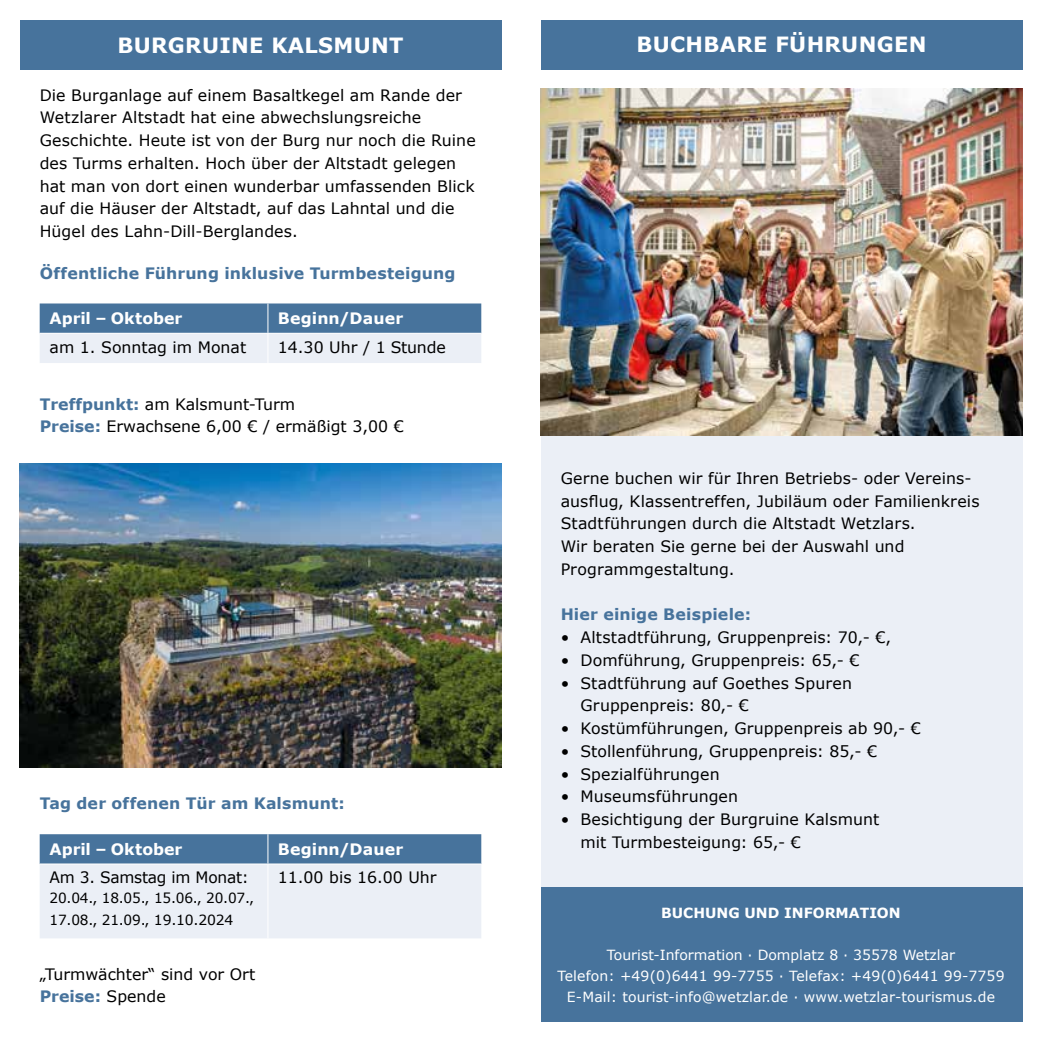
<style>
.page{position:relative;width:1042px;height:1042px;background:#fff}
.page>*{position:absolute;margin:0;border:0;box-sizing:border-box;transform-origin:0 0}
.t1{font:700 21px "Verdana";letter-spacing:.015em;color:#fff}
.t2{font:15.75px/22.8px "Verdana";letter-spacing:.005em;color:#000}
.t3{font:700 15.75px "Verdana";letter-spacing:.01em;color:#47739c}
.t4{font:700 15.75px "Verdana";color:#fff}
.t5{font:15.75px "Verdana";letter-spacing:-.015em;color:#000}
.t6{font:14px/21px "Verdana";letter-spacing:.01em;color:#fff;text-align:center}
.t7{font:14px/21.9px "Verdana";letter-spacing:-.015em;color:#000}
.t8{font:700 14px "Verdana";color:#fff}
.s1{font-weight:700;color:#47739c}
</style>
<div class="page">
<div style="left:541px;top:409px;width:481px;height:508px;background:#ebeff6"></div>
<div style="left:541px;top:20px;width:481px;height:49px;background:#47739c"></div>
<div style="left:541px;top:887px;width:481px;height:135px;background:#47739c"></div>
<div style="left:20px;top:20px;width:481px;height:49px;background:#47739c"></div>
<svg style="left:40px;top:303px;width:441px;height:60px;background:#9ab1c9"></svg>
<hr style="left:40px;top:333px;width:228px;height:1px;background:#fff">
<hr style="left:268px;top:333px;width:213px;height:1px;background:#fff">
<svg style="left:40px;top:834px;width:441px;height:104px;background:#bdccdc"></svg>
<hr style="left:267px;top:864px;width:1px;height:74px;background:#fff">
<hr style="left:40px;top:863px;width:228px;height:1px;background:#fff">
<hr style="left:268px;top:863px;width:213px;height:1px;background:#fff">
<img style="left:20px;top:463px;width:481px;height:304px">
<img style="left:541px;top:89px;width:481px;height:347px">
<h1 class="t1" style="left:117px;top:30px;width:287px">BURGRUINE KALSMUNT</h1>
<p class="t2" style="left:40px;top:83px;width:437px">Die Burganlage auf einem Basaltkegel am Rande der Wetzlarer Altstadt hat eine abwechslungsreiche Geschichte. Heute ist von der Burg nur noch die Ruine des Turms erhalten. Hoch über der Altstadt gelegen hat man von dort einen wunderbar umfassenden Blick auf die Häuser der Altstadt, auf das Lahntal und die Hügel des Lahn-Dill-Berglandes.</p>
<p class="t3" style="left:40px;top:262px;width:417px">Öffentliche Führung inklusive Turmbesteigung</p>
<p class="t4" style="left:50px;top:307px;width:134px">April – Oktober</p>
<p class="t4" style="left:278px;top:307px;width:127px">Beginn/Dauer</p>
<p class="t2" style="left:50px;top:335px;width:198px">am 1. Sonntag im Monat</p>
<p class="t2" style="left:278px;top:335px;width:169px">14.30 Uhr / 1 Stunde</p>
<p class="t2" style="left:40px;top:393px;width:365px;line-height:22.1px"><span class="s1">Treffpunkt:</span> am Kalsmunt-Turm<br><span class="s1">Preise:</span> Erwachsene 6,00 € / ermäßigt 3,00 €</p>
<p class="t3" style="left:40px;top:792px;width:307px">Tag der offenen Tür am Kalsmunt:</p>
<p class="t4" style="left:50px;top:838px;width:134px">April – Oktober</p>
<p class="t4" style="left:278px;top:838px;width:127px">Beginn/Dauer</p>
<p class="t5" style="left:50px;top:867px;width:201px">Am 3. Samstag im Monat:</p>
<p class="t7" style="left:50px;top:886px;width:206px">20.04., 18.05., 15.06., 20.07.,<br>17.08., 21.09., 19.10.2024</p>
<p class="t2" style="left:278px;top:866px;width:160px">11.00 bis 16.00 Uhr</p>
<p class="t2" style="left:40px;top:963px;width:217px;line-height:22.1px">„Turmwächter“ sind vor Ort<br><span class="s1">Preise:</span> Spende</p>
<h1 class="t1" style="left:636px;top:29px;width:292px">BUCHBARE FÜHRUNGEN</h1>
<p class="t2" style="left:561px;top:467px;width:420px">Gerne buchen wir für Ihren Betriebs- oder Vereins&shy;ausflug, Klassentreffen, Jubiläum oder Familienkreis Stadtführungen durch die Altstadt Wetzlars.<br>Wir beraten Sie gerne bei der Auswahl und Programmgestaltung.</p>
<p class="t3" style="left:561px;top:603px;width:192px">Hier einige Beispiele:</p>
<p class="t2" style="left:561px;top:626px;width:332px">• Altstadtführung, Gruppenpreis: 70,- €,</p>
<p class="t2" style="left:561px;top:648px;width:300px">• Domführung, Gruppenpreis: 65,- €</p>
<p class="t2" style="left:580px;top:671px;width:273px;text-indent:-20px">• Stadtführung auf Goethes Spuren<br>Gruppenpreis: 80,- €</p>
<p class="t2" style="left:561px;top:717px;width:362px">• Kostümführungen, Gruppenpreis ab 90,- €</p>
<p class="t2" style="left:561px;top:739px;width:318px">• Stollenführung, Gruppenpreis: 85,- €</p>
<p class="t2" style="left:561px;top:762px;width:160px">• Spezialführungen</p>
<p class="t2" style="left:561px;top:785px;width:179px">• Museumsführungen</p>
<p class="t2" style="left:580px;top:808px;width:300px;text-indent:-20px">• Besichtigung der Burgruine Kalsmunt mit Turmbesteigung: 65,- €</p>
<p class="t8" style="left:661px;top:903px;width:241px">BUCHUNG UND INFORMATION</p>
<p class="t6" style="left:557px;top:944px;width:448px">Tourist-Information · Domplatz 8 · 35578 Wetzlar<br>Telefon: +49(0)6441 99-7755 · Telefax: +49(0)6441 99-7759<br>E-Mail: tourist-info@wetzlar.de · www.wetzlar-tourismus.de</p>
</div>
